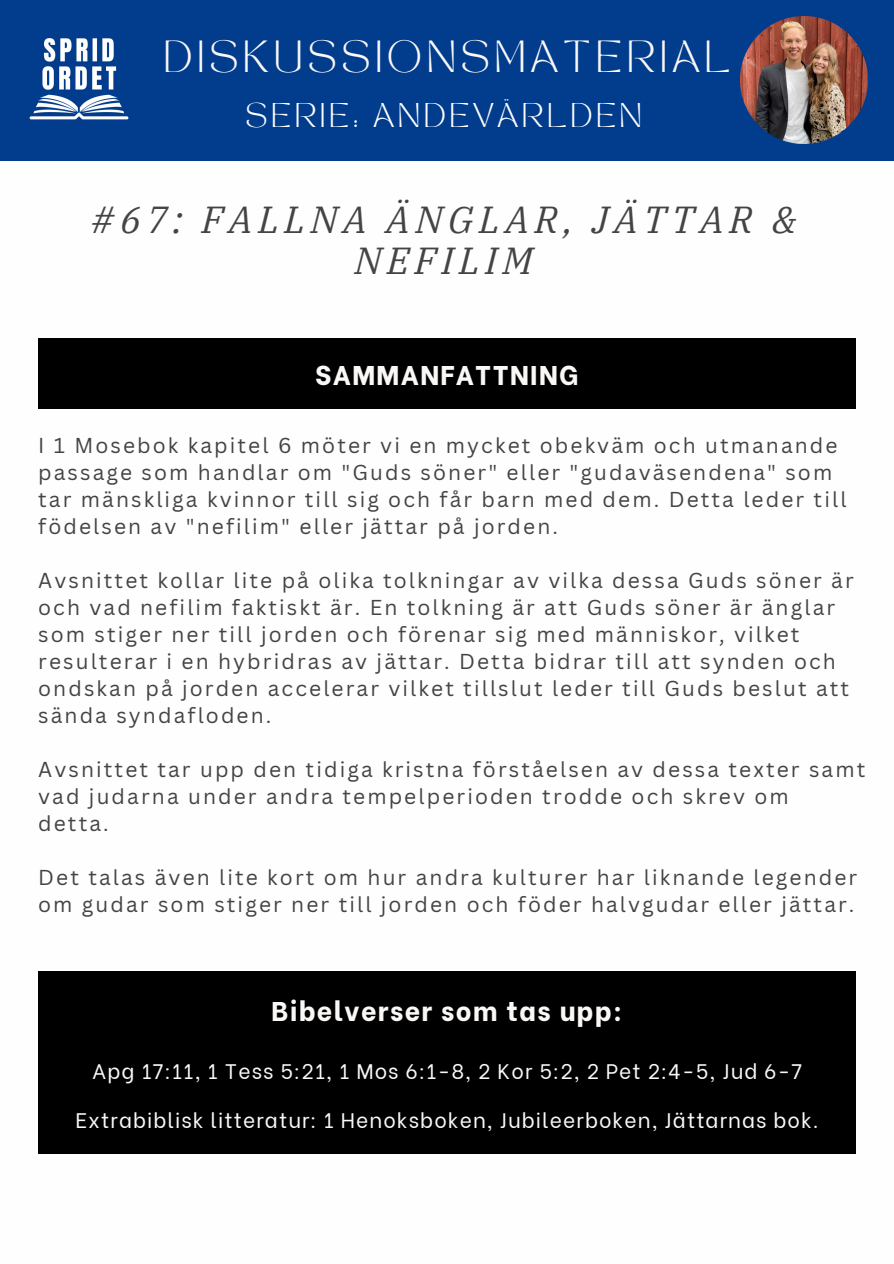
<style>
.page{position:relative;width:894px;height:1264px;background:#fff}
.page>*{position:absolute;margin:0;border:0;box-sizing:border-box;transform-origin:0 0}
.t1{font:italic 37.5px/41.7px "IBM Plex Serif";letter-spacing:.15em;color:#444;text-align:center}
.t2{font:31.5px "TAN MONCHERI Regular";letter-spacing:.15em;color:#faf8f6}
.t3{font:800 27px "Be Vietnam";letter-spacing:.05em;color:#faf8f6}
.t4{font:24px "TAN MONCHERI Regular";letter-spacing:.15em;color:#fefeff}
.t5{font:21px/27px "Canva Sans";letter-spacing:.1em;color:#444}
.t6{font:21px "Be Vietnam";letter-spacing:.05em;color:#faf8f6}
</style>
<div class="page">
<div style="left:0;top:0;width:893px;height:160px;background:#013c8d"></div>
<img style="left:29px;top:38px;width:100px;height:82px">
<div style="left:38px;top:338px;width:817px;height:71px;background:#000"></div>
<div style="left:38px;top:971px;width:817px;height:182px;background:#000"></div>
<img style="left:740px;top:16px;width:127px;height:127px">
<h4 class="t2" style="left:163px;top:40px;width:568px">DISKUSSIONSMATERIAL</h4>
<p class="t4" style="left:245px;top:103px;width:398px">SERIE: ANDEVÄRLDEN</p>
<p class="t1" style="left:91px;top:198px;width:707px">#67: FALLNA ÄNGLAR, JÄTTAR &amp;<br>NEFILIM</p>
<p class="t3" style="left:315px;top:353px;width:265px">SAMMANFATTNING</p>
<h3 class="t5" style="left:38px;top:431px;width:809px">I 1 Mosebok kapitel 6 möter vi en mycket obekväm och utmanande passage som handlar om "Guds söner" eller "gudaväsendena" som tar mänskliga kvinnor till sig och får barn med dem. Detta leder till födelsen av "nefilim" eller jättar på jorden.</h3>
<p class="t5" style="left:38px;top:566px;width:816px">Avsnittet kollar lite på olika tolkningar av vilka dessa Guds söner är och vad nefilim faktiskt är. En tolkning är att Guds söner är änglar som stiger ner till jorden och förenar sig med människor, vilket resulterar i en hybridras av jättar. Detta bidrar till att synden och ondskan på jorden accelerar vilket tillslut leder till Guds beslut att sända syndafloden.</p>
<p class="t5" style="left:38px;top:755px;width:828px">Avsnittet tar upp den tidiga kristna förståelsen av dessa texter samt vad judarna under andra tempelperioden trodde och skrev om<br>detta.</p>
<p class="t5" style="left:38px;top:863px;width:820px">Det talas även lite kort om hur andra kulturer har liknande legender om gudar som stiger ner till jorden och föder halvgudar eller jättar.</p>
<h2 class="t3" style="left:271px;top:988px;width:352px">Bibelverser som tas upp:</h2>
<h5 class="t6" style="left:92px;top:1053px;width:711px">Apg 17:11, 1 Tess 5:21, 1 Mos 6:1-8, 2 Kor 5:2, 2 Pet 2:4-5, Jud 6-7</h5>
<h1 class="t6" style="left:75px;top:1102px;width:744px">Extrabiblisk litteratur: 1 Henoksboken, Jubileerboken, Jättarnas bok.</h1>
</div>
